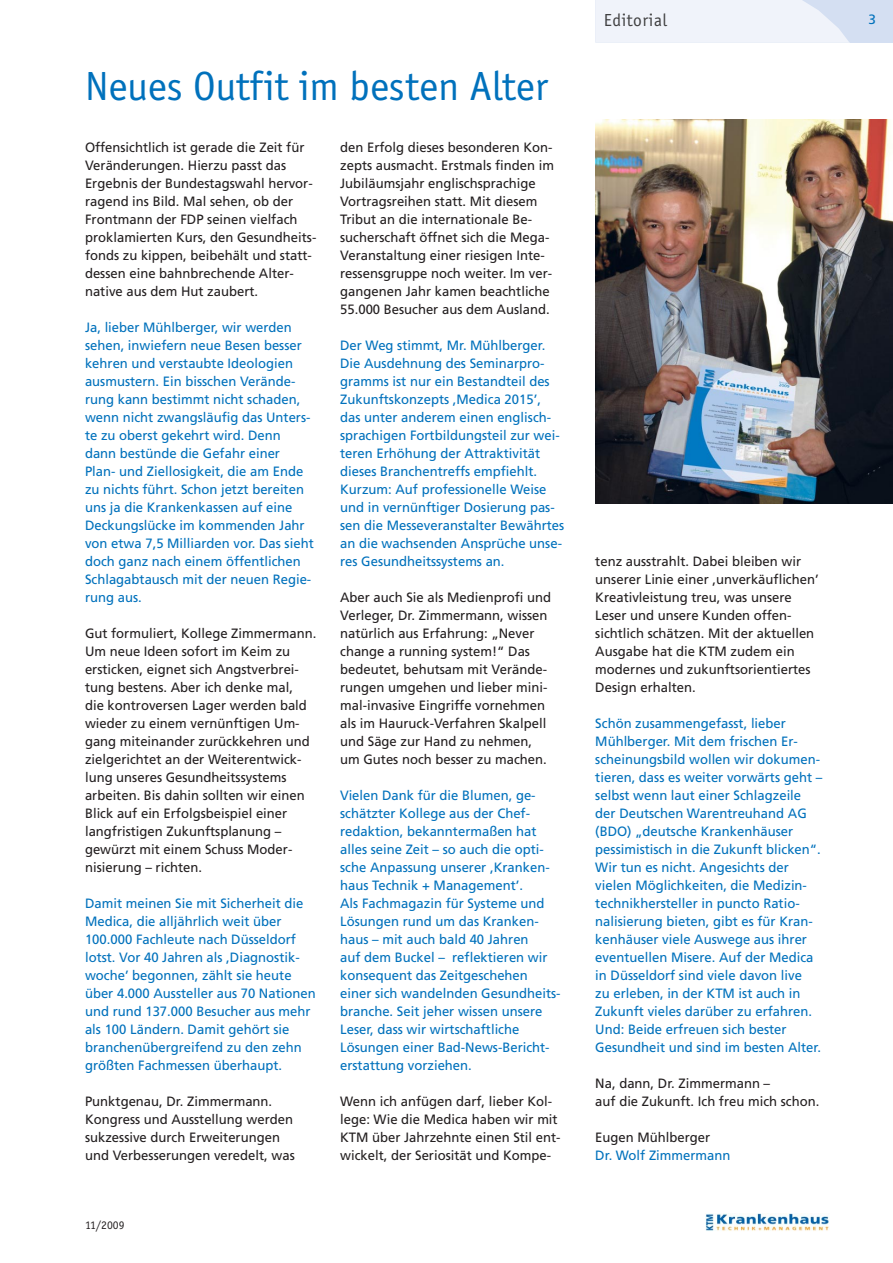
<style>
.page{position:relative;width:893px;height:1263px;background:#fff}
.page>*{position:absolute;margin:0;border:0;box-sizing:border-box;transform-origin:0 0}
.t1{font:42px "Officina Sans";color:#0071bc}
.t2{font:18px "Officina Sans";letter-spacing:.03em;color:#404041}
.t3{font:13.5px/18px "Frutiger";color:#0071bc}
.t4{font:13.5px/18px "Frutiger";color:#231f20}
.t5{font:12px "Officina Sans";color:#231f20}
</style>
<div class="page">
<div style="left:595px;top:0;width:298px;height:43px;background:#d4dff2"></div>
<svg style="left:595px;top:0;width:254px;height:43px"></svg>
<img style="left:706px;top:1213px;width:123px;height:18px">
<img style="left:595px;top:119px;width:298px;height:384px">
<h1 class="t1" style="left:85px;top:69px;width:465px">Neues Outfit im besten Alter</h1>
<p class="t4" style="left:85px;top:139px;width:233px">Offensichtlich ist gerade die Zeit für Veränderungen. Hierzu passt das Ergebnis der Bundestagswahl hervor&shy;ragend ins Bild. Mal sehen, ob der Frontmann der FDP seinen vielfach proklamierten Kurs, den Gesundheits&shy;fonds zu kippen, beibehält und statt&shy;dessen eine bahnbrechende Alter - native aus dem Hut zaubert.</p>
<p class="t3" style="left:85px;top:319px;width:230px">Ja, lieber Mühlberger, wir werden sehen, inwiefern neue Besen besser kehren und verstaubte Ideologien ausmustern. Ein bisschen Verände&shy;rung kann bestimmt nicht schaden, wenn nicht zwangsläufig das Unters&shy;te zu oberst gekehrt wird. Denn dann bestünde die Gefahr einer Plan- und Ziellosigkeit, die am Ende zu nichts führt. Schon jetzt bereiten uns ja die Krankenkassen auf eine Deckungslücke im kommenden Jahr von etwa 7,5 Milliarden vor. Das sieht doch ganz nach einem öffentlichen Schlagabtausch mit der neuen Regie&shy;rung aus.</p>
<p class="t4" style="left:85px;top:625px;width:233px">Gut formuliert, Kollege Zimmermann.<br>Um neue Ideen sofort im Keim zu ersticken, eignet sich Angstverbrei&shy;tung bestens. Aber ich denke mal,<br>die kontroversen Lager werden bald wieder zu einem vernünftigen Um - gang miteinander zurückkehren und zielgerichtet an der Weiterentwick&shy;lung unseres Gesundheitssystems arbeiten. Bis dahin sollten wir einen Blick auf ein Erfolgsbeispiel einer langfristigen Zukunftsplanung – gewürzt mit einem Schuss Moder - nisierung – richten.</p>
<p class="t3" style="left:85px;top:895px;width:232px">Damit meinen Sie mit Sicherheit die Medica, die alljährlich weit über 100.000 Fachleute nach Düsseldorf lotst. Vor 40 Jahren als ,Diagnostik - woche’ begonnen, zählt sie heute über 4.000 Aussteller aus 70 Nationen und rund 137.000 Besucher aus mehr als 100 Ländern. Damit gehört sie branchenübergreifend zu den zehn größten Fachmessen überhaupt.</p>
<p class="t4" style="left:85px;top:1093px;width:211px">Punktgenau, Dr. Zimmermann.<br>Kongress und Ausstellung werden sukzessive durch Erweiterungen und Verbesserungen veredelt, was</p>
<p class="t5" style="left:85px;top:1221px;width:41px">11/2009</p>
<p class="t4" style="left:340px;top:139px;width:215px">den Erfolg dieses besonderen Kon&shy;zepts ausmacht. Erstmals finden im Jubi läumsjahr englisch sprachige Vortragsreihen statt. Mit diesem Tribut an die internationale Be - sucherschaft öffnet sich die Mega-Veranstaltung einer riesigen Inte&shy;ressensgruppe noch weiter. Im ver&shy;gangenen Jahr kamen beachtliche 55.000 Be sucher aus dem Ausland.</p>
<p class="t3" style="left:340px;top:337px;width:226px">Der Weg stimmt, Mr. Mühlberger.<br>Die Ausdehnung des Seminarpro&shy;gramms ist nur ein Bestandteil des Zukunftskonzepts ,Medica 2015’, das unter anderem einen englisch&shy;sprachigen Fortbildungsteil zur wei - teren Erhöhung der Attraktivität dieses Branchentreffs empfiehlt.<br>Kurzum: Auf professionelle Weise und in vernünftiger Dosierung pas&shy;sen die Messeveranstalter Bewährtes an die wachsenden Ansprüche unse&shy;res Gesundheitssystems an.</p>
<p class="t4" style="left:340px;top:589px;width:212px">Aber auch Sie als Medienprofi und<br>Verleger, Dr. Zimmermann, wissen natürlich aus Erfahrung: „Never change a running system!“ Das bedeutet, behutsam mit Verände - rungen umgehen und lieber mini - mal-invasive Eingriffe vornehmen als im Hauruck-Verfahren Skalpell und Säge zur Hand zu nehmen, um Gutes noch besser zu machen.</p>
<p class="t3" style="left:340px;top:787px;width:222px">Vielen Dank für die Blumen, ge - schätzter Kollege aus der Chef - redaktion, bekanntermaßen hat alles seine Zeit – so auch die opti&shy;sche Anpassung unserer ,Kranken&shy;haus Technik + Management’.<br>Als Fach magazin für Systeme und<br>Lösungen rund um das Kranken&shy;haus – mit auch bald 40 Jahren<br>auf dem Buckel – reflektieren wir kon sequent das Zeitgeschehen einer sich wandelnden Gesundheits - branche. Seit jeher wissen unsere<br>Leser, dass wir wirtschaftliche<br>Lösungen einer Bad-News-Bericht - erstattung vor ziehen.</p>
<p class="t4" style="left:340px;top:1093px;width:222px">Wenn ich anfügen darf, lieber Kol - lege: Wie die Medica haben wir mit KTM über Jahrzehnte einen Stil ent&shy;wickelt, der Seriosität und Kompe-</p>
<h2 class="t2" style="left:604px;top:13px;width:65px">Editorial</h2>
<p class="t3" style="left:868px;top:11px;width:9px">3</p>
<p class="t4" style="left:595px;top:553px;width:225px">tenz ausstrahlt. Dabei bleiben wir unserer Linie einer ,unverkäuflichen’<br>Kreativleistung treu, was unsere<br>Leser und unsere Kunden offen - sichtlich schätzen. Mit der aktuellen<br>Ausgabe hat die KTM zudem ein modernes und zukunftsorientiertes<br>Design erhalten.</p>
<p class="t3" style="left:595px;top:715px;width:228px">Schön zusammengefasst, lieber Mühlberger. Mit dem frischen Er - scheinungsbild wollen wir dokumen&shy;tieren, dass es weiter vorwärts geht – selbst wenn laut einer Schlagzeile der Deutschen Warentreuhand AG (BDO) „deutsche Krankenhäuser pessimistisch in die Zukunft blicken“.<br>Wir tun es nicht. Angesichts der vielen Möglichkeiten, die Medizin&shy;technikhersteller in puncto Ratio - nalisierung bieten, gibt es für Kran&shy;kenhäuser viele Auswege aus ihrer eventuellen Misere. Auf der Medica in Düsseldorf sind viele davon live<br>zu erleben, in der KTM ist auch in Zukunft vieles darüber zu erfahren.<br>Und: Beide erfreuen sich bester Gesundheit und sind im besten Alter.</p>
<p class="t4" style="left:595px;top:1075px;width:226px">Na, dann, Dr. Zimmermann –<br>auf die Zukunft. Ich freu mich schon.</p>
<p class="t4" style="left:595px;top:1129px;width:116px">Eugen Mühlberger</p>
<p class="t3" style="left:595px;top:1147px;width:137px">Dr. Wolf Zimmermann</p>
</div>
